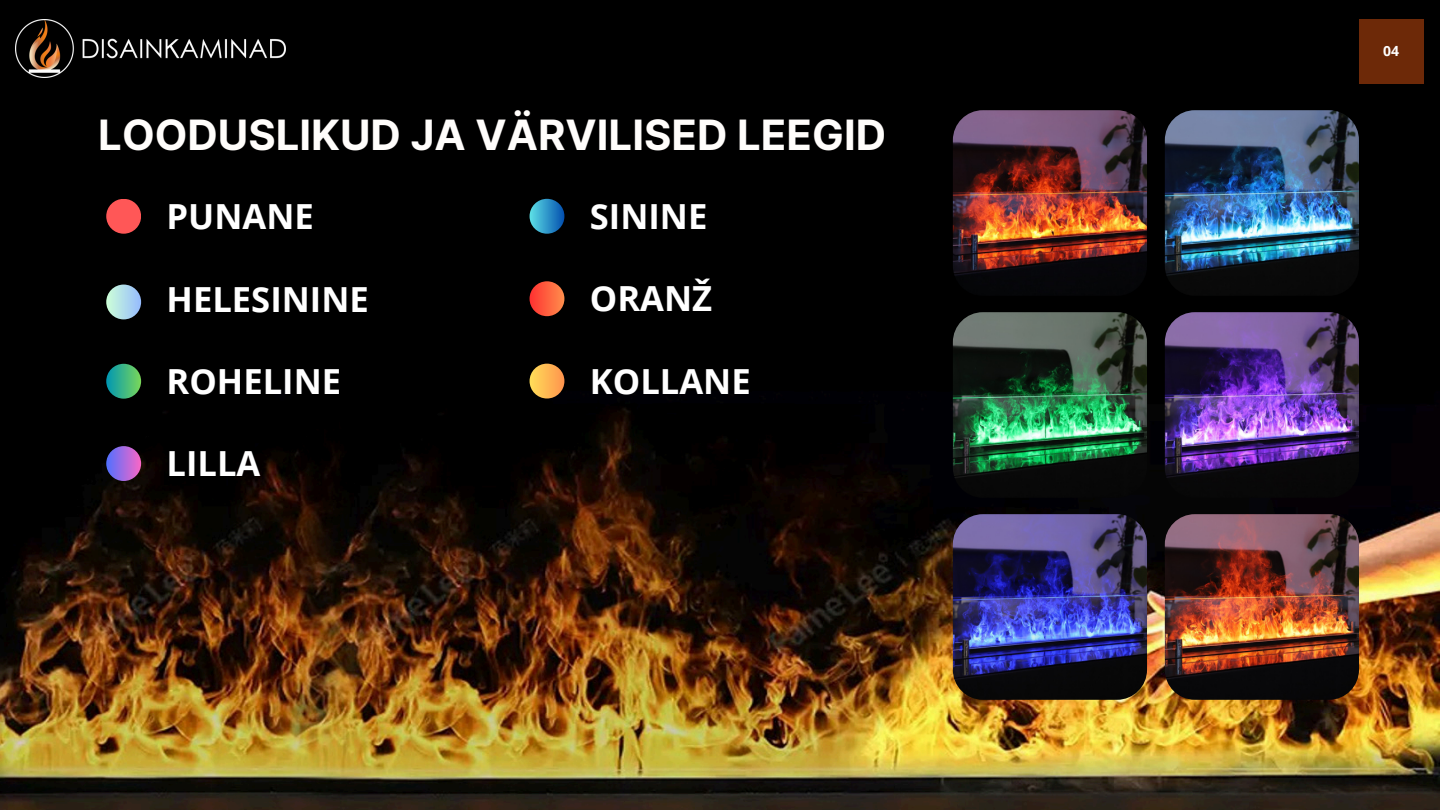
<style>
.page{position:relative;width:1440px;height:810px;background:#fff}
.page>*{position:absolute;margin:0;border:0;box-sizing:border-box;transform-origin:0 0}
.t1{font:700 41.8px "Inter";color:#fffdfb}
.t2{font:700 34.6px "Open Sans";color:#fff}
.t3{font:700 14px "Open Sans";color:#fff}
</style>
<div class="page">
<img style="left:0;top:0;width:1440px;height:810px">
<img style="left:1165px;top:110px;width:194px;height:186px;border-radius:30px">
<img style="left:1165px;top:312px;width:194px;height:186px;border-radius:30px">
<img style="left:1165px;top:514px;width:194px;height:186px;border-radius:30px">
<img style="left:953px;top:110px;width:194px;height:186px;border-radius:30px">
<img style="left:953px;top:312px;width:194px;height:186px;border-radius:30px">
<img style="left:953px;top:514px;width:194px;height:186px;border-radius:30px">
<div style="left:1359px;top:19px;width:65px;height:65px;background:#6d2908"></div>
<img style="left:15px;top:19px;width:270px;height:59px">
<div style="left:106px;top:199px;width:35px;height:35px;background:#ff5757;border-radius:50%"></div>
<div style="left:530px;top:199px;width:34px;height:35px;background:linear-gradient(to right,#5bdbe3,#0756b1);border-radius:50%"></div>
<svg style="left:106px;top:364px;width:35px;height:35px"></svg>
<div style="left:530px;top:281px;width:34px;height:35px;background:linear-gradient(to right,#fc3231,#fe894b);border-radius:50%"></div>
<div style="left:530px;top:364px;width:34px;height:35px;background:linear-gradient(to right,#fbda57,#fe974e);border-radius:50%"></div>
<svg style="left:106px;top:285px;width:35px;height:34px"></svg>
<svg style="left:106px;top:446px;width:35px;height:35px"></svg>
<p class="t1" style="left:98px;top:110px;width:789px">LOODUSLIKUD JA VÄRVILISED LEEGID</p>
<p class="t2" style="left:167px;top:192px;width:149px">PUNANE</p>
<p class="t2" style="left:590px;top:192px;width:119px">SININE</p>
<p class="t2" style="left:167px;top:275px;width:204px">HELESININE</p>
<p class="t2" style="left:167px;top:357px;width:176px">ROHELINE</p>
<p class="t2" style="left:167px;top:439px;width:95px">LILLA</p>
<p class="t2" style="left:590px;top:275px;width:124px">ORANŽ</p>
<p class="t2" style="left:590px;top:357px;width:162px">KOLLANE</p>
<h1 class="t3" style="left:1383px;top:41px;width:17px">04</h1>
</div>
